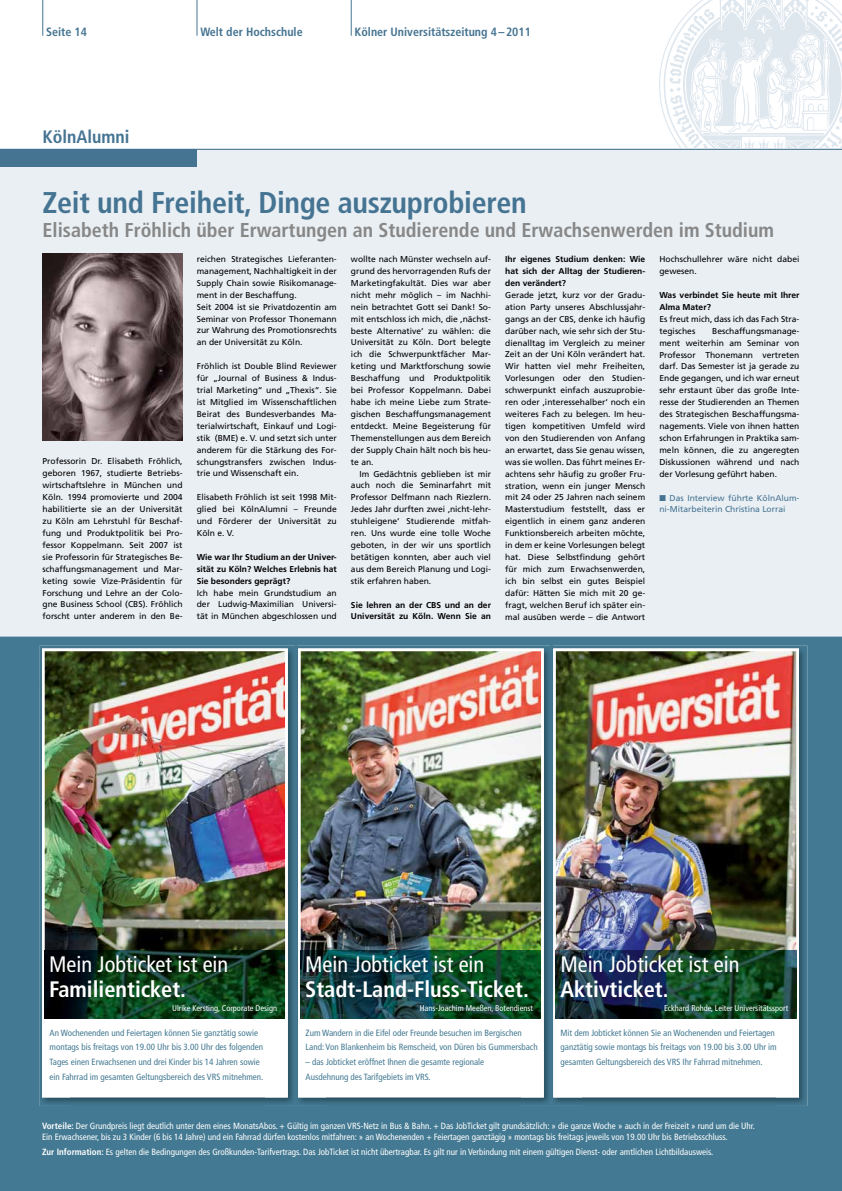
<style>
.page{position:relative;width:842px;height:1191px;background:#fff}
.page>*{position:absolute;margin:0;border:0;box-sizing:border-box;transform-origin:0 0}
.t1{font:700 condensed 30px "Frutiger";letter-spacing:-.01em;color:#457492}
.t2{font:condensed 22.3px "Frutiger LT";color:#fff}
.t3{font:700 condensed 22.3px "Frutiger LT";color:#fff}
.t4{font:700 condensed 20px "Frutiger";color:#868786}
.t5{font:700 condensed 18px "Frutiger";color:#457492}
.t6{font:700 condensed 12px "Frutiger";color:#457492}
.t7{font:condensed 9px/14.9px "Frutiger LT";color:#437992}
.t8{font:condensed 9px/10.8px "Frutiger LT";color:#fff}
.t9{font:8.5px/11.9px "Frutiger";color:#000;text-align:justify}
.t10{font:700 8.5px/11.9px "Frutiger";color:#000;text-align:justify}
.t11{font:8.5px/11.9px "Frutiger";color:#457492}
.t12{font:condensed 8.4px "Frutiger LT";color:#fff}
.s1{font-weight:700}
</style>
<div class="page">
<img style="left:659px;top:0;width:183px;height:149px">
<hr style="left:43px;top:0;width:1px;height:36px;background:#457492">
<hr style="left:197px;top:0;width:1px;height:36px;background:#457492">
<hr style="left:351px;top:0;width:1px;height:36px;background:#457492">
<div style="left:0;top:149px;width:842px;height:1042px;background:#eaeff4"></div>
<div style="left:0;top:149px;width:197px;height:18px;background:#457492"></div>
<hr style="left:0;top:149px;width:842px;height:1px;background:#457492">
<div style="left:0;top:636px;width:842px;height:555px;background:#437992"></div>
<img style="left:39px;top:645px;width:768px;height:35px">
<img style="left:39px;top:680px;width:32px;height:426px">
<img style="left:265px;top:680px;width:62px;height:426px">
<img style="left:71px;top:1097px;width:194px;height:9px">
<svg style="left:42px;top:648px;width:246px;height:449px;background:#e7ebe9"></svg>
<img style="left:45px;top:651px;width:240px;height:299px">
<div style="left:45px;top:1020px;width:240px;height:74px;background:#fff"></div>
<img style="left:45px;top:950px;width:240px;height:68px">
<img style="left:521px;top:680px;width:61px;height:426px">
<img style="left:327px;top:1097px;width:194px;height:9px">
<img style="left:295px;top:645px;width:1px;height:461px">
<svg style="left:298px;top:648px;width:246px;height:449px;fill:#fff"></svg>
<img style="left:301px;top:651px;width:240px;height:299px">
<div style="left:301px;top:1020px;width:240px;height:74px;background:#fff"></div>
<img style="left:301px;top:950px;width:240px;height:68px">
<img style="left:776px;top:680px;width:31px;height:426px">
<img style="left:582px;top:1097px;width:194px;height:9px">
<img style="left:550px;top:645px;width:2px;height:461px">
<svg style="left:553px;top:648px;width:246px;height:449px;fill:#fff"></svg>
<img style="left:556px;top:651px;width:240px;height:299px">
<div style="left:556px;top:1020px;width:240px;height:74px;background:#fff"></div>
<img style="left:556px;top:950px;width:240px;height:68px">
<img style="left:42px;top:253px;width:141px;height:188px">
<h3 class="t6" style="left:46px;top:24px;width:42px">Seite 14</h3>
<h3 class="t6" style="left:200px;top:24px;width:104px">Welt der Hochschule</h3>
<h3 class="t6" style="left:355px;top:24px;width:178px">Kölner Universitätszeitung 4–2011</h3>
<h3 class="t5" style="left:43px;top:126px;width:89px">KölnAlumni</h3>
<h1 class="t1" style="left:43px;top:185px;width:486px">Zeit und Freiheit, Dinge auszuprobieren</h1>
<h3 class="t4" style="left:43px;top:218px;width:733px">Elisabeth Fröhlich über Erwartungen an Studierende und Erwachsenwerden im Studium</h3>
<p class="t9" style="left:197px;top:253px;width:142px;text-align:left">reichen Strategisches Lieferanten&shy;management, Nachhaltigkeit in der<br>Supply Chain sowie Risikomanage&shy;ment in der Beschaffung.<br>Seit 2004 ist sie Privatdozentin am<br>Seminar von Professor Thonemann zur Wahrung des Promotionsrechts an der Universität zu Köln.</p>
<p class="t9" style="left:197px;top:360px;width:142px">Fröhlich ist Double Blind Reviewer für „Journal of Business &amp; Indus&shy;trial Marketing“ und „Thexis“. Sie ist Mitglied im Wissenschaftlichen Beirat des Bundesverbandes Ma&shy;terialwirtschaft, Einkauf und Logi&shy;stik (BME) e. V. und setzt sich unter anderem für die Stärkung des For&shy;schungstransfers zwischen Indus&shy;trie und Wissenschaft ein.</p>
<p class="t9" style="left:197px;top:491px;width:142px">Elisabeth Fröhlich ist seit 1998 Mit&shy;glied bei KölnAlumni – Freunde und Förderer der Universität zu Köln e. V.</p>
<p class="t10" style="left:197px;top:551px;width:142px">Wie war Ihr Studium an der Univer&shy;sität zu Köln? Welches Erlebnis hat Sie besonders geprägt?</p>
<p class="t9" style="left:197px;top:586px;width:142px">Ich habe mein Grundstudium an der Ludwig-Maximilian Universi&shy;tät in München abgeschlossen und</p>
<p class="t9" style="left:351px;top:253px;width:142px">wollte nach Münster wechseln auf&shy;grund des hervorragenden Rufs der Marketingfakultät. Dies war aber nicht mehr möglich – im Nachhi&shy;nein betrachtet Gott sei Dank! So&shy;mit entschloss ich mich, die ‚nächst&shy;beste Alternative‘ zu wählen: die Universität zu Köln. Dort belegte ich die Schwerpunktfächer Mar&shy;keting und Marktforschung sowie Beschaffung und Produktpolitik bei Professor Koppelmann. Dabei habe ich meine Liebe zum Strate&shy;gischen Beschaffungsmanagement entdeckt. Meine Begeisterung für Themenstellungen aus dem Bereich der Supply Chain hält noch bis heu&shy;te an.</p>
<p class="t9" style="left:351px;top:467px;width:142px;text-indent:8px">Im Gedächtnis geblieben ist mir auch noch die Seminarfahrt mit Professor Delfmann nach Riezlern.<br>Jedes Jahr durften zwei ‚nicht-lehr&shy;stuhleigene‘ Studierende mitfah&shy;ren. Uns wurde eine tolle Woche geboten, in der wir uns sportlich betätigen konnten, aber auch viel aus dem Bereich Planung und Logi&shy;stik erfahren haben.</p>
<p class="t10" style="left:351px;top:598px;width:142px">Sie lehren an der CBS und an der<br>Universität zu Köln. Wenn Sie an</p>
<p class="t10" style="left:505px;top:253px;width:142px">Ihr eigenes Studium denken: Wie hat sich der Alltag der Studieren&shy;den verändert?</p>
<p class="t9" style="left:505px;top:289px;width:142px">Gerade jetzt, kurz vor der Gradu&shy;ation Party unseres Abschlussjahr&shy;gangs an der CBS, denke ich häufig darüber nach, wie sehr sich der Stu&shy;dienalltag im Vergleich zu meiner Zeit an der Uni Köln verändert hat.<br>Wir hatten viel mehr Freiheiten, Vorlesungen oder den Studien&shy;schwerpunkt einfach auszuprobie&shy;ren oder ‚interessehalber‘ noch ein weiteres Fach zu belegen. Im heu&shy;tigen kompetitiven Umfeld wird von den Studierenden von Anfang an erwartet, dass Sie genau wissen, was sie wollen. Das führt meines Er&shy;achtens sehr häufig zu großer Fru&shy;stration, wenn ein junger Mensch mit 24 oder 25 Jahren nach seinem Masterstudium feststellt, dass er eigentlich in einem ganz anderen Funktionsbereich arbeiten möchte, in dem er keine Vorlesungen belegt hat. Diese Selbstfindung gehört für mich zum Erwachsenwerden, ich bin selbst ein gutes Beispiel dafür: Hätten Sie mich mit 20 ge&shy;fragt, welchen Beruf ich später ein&shy;mal ausüben werde – die Antwort</p>
<p class="t9" style="left:659px;top:253px;width:142px">Hochschullehrer wäre nicht dabei gewesen.</p>
<p class="t10" style="left:659px;top:289px;width:142px">Was verbindet Sie heute mit Ihrer<br>Alma Mater?</p>
<p class="t9" style="left:659px;top:313px;width:142px">Es freut mich, dass ich das Fach Stra&shy;tegisches</p>
<p class="t9" style="left:659px;top:325px;width:142px;text-indent:53px">Beschaffungsmanage&shy;ment weiterhin am Seminar von Professor Thonemann vertreten darf. Das Semester ist ja gerade zu Ende gegangen, und ich war erneut sehr erstaunt über das große Inte&shy;resse der Studierenden an Themen des Strategischen Beschaffungsma&shy;nagements. Viele von ihnen hatten schon Erfahrungen in Praktika sam&shy;meln können, die zu angeregten Diskussionen während und nach der Vorlesung geführt haben.</p>
<p class="t11" style="left:659px;top:491px;width:142px">■ Das Interview führte KölnAlum&shy;ni-Mitarbeiterin Christina Lorrai</p>
<p class="t9" style="left:43px;top:455px;width:142px">Professorin Dr. Elisabeth Fröhlich, geboren 1967, studierte Betriebs&shy;wirtschaftslehre in München und Köln. 1994 promovierte und 2004 habilitierte sie an der Universität zu Köln am Lehrstuhl für Beschaf&shy;fung und Produktpolitik bei Pro&shy;fessor Koppelmann. Seit 2007 ist sie Professorin für Strategisches Be&shy;schaffungsmanagement und Mar&shy;keting sowie Vize-Präsidentin für Forschung und Lehre an der Colo&shy;gne Business School (CBS). Fröhlich forscht unter anderem in den Be-</p>
<h2 class="t2" style="left:49px;top:951px;width:181px">Mein Jobticket ist ein</h2>
<h2 class="t3" style="left:49px;top:975px;width:138px">Familienticket.</h2>
<p class="t12" style="left:172px;top:1003px;width:106px">Ulrike Kersting, Corporate Design</p>
<p class="t7" style="left:50px;top:1025px;width:215px">An Wochenenden und Feiertagen können Sie ganztätig sowie montags bis freitags von 19.00 Uhr bis 3.00 Uhr des folgenden Tages einen Erwachsenen und drei Kinder bis 14 Jahren sowie ein Fahrrad im gesamten Geltungsbereich des VRS mitnehmen.</p>
<h2 class="t2" style="left:305px;top:951px;width:181px">Mein Jobticket ist ein</h2>
<h2 class="t3" style="left:305px;top:975px;width:225px">Stadt-Land-Fluss-Ticket.</h2>
<p class="t12" style="left:420px;top:1003px;width:115px">Hans-Joachim Meeßen, Botendienst</p>
<p class="t7" style="left:305px;top:1025px;width:234px">Zum Wandern in die Eifel oder Freunde besuchen im Bergischen<br>Land: Von Blankenheim bis Remscheid, von Düren bis Gummersbach</p>
<p class="t7" style="left:305px;top:1054px;width:180px">– das Jobticket eröffnet Ihnen die gesamte regionale<br>Ausdehnung des Tarifgebiets im VRS.</p>
<h2 class="t2" style="left:560px;top:951px;width:181px">Mein Jobticket ist ein</h2>
<h2 class="t3" style="left:560px;top:975px;width:110px">Aktivticket.</h2>
<p class="t12" style="left:664px;top:1003px;width:126px">Eckhard Rohde, Leiter Universitätssport</p>
<p class="t7" style="left:561px;top:1025px;width:218px">Mit dem Jobticket können Sie an Wochenenden und Feiertagen ganztätig sowie montags bis freitags von 19.00 bis 3.00 Uhr im gesamten Geltungsbereich des VRS Ihr Fahrrad mitnehmen.</p>
<p class="t8" style="left:42px;top:1120px;width:714px"><span class="s1">Vorteile:</span> Der Grundpreis liegt deutlich unter dem eines MonatsAbos. + Gültig im ganzen VRS-Netz in Bus &amp; Bahn. + Das JobTicket gilt grundsätzlich: » die ganze Woche » auch in der Freizeit » rund um die Uhr.<br>Ein Erwachsener, bis zu 3 Kinder (6 bis 14 Jahre) und ein Fahrrad dürfen kostenlos mitfahren: » an Wochenenden + Feiertagen ganztägig » montags bis freitags jeweils von 19.00 Uhr bis Betriebsschluss.</p>
<p class="t8" style="left:42px;top:1146px;width:673px"><span class="s1">Zur Information:</span> Es gelten die Bedingungen des Großkunden-Tarifvertrags. Das JobTicket ist nicht übertragbar. Es gilt nur in Verbindung mit einem gültigen Dienst- oder amtlichen Lichtbildausweis.</p>
</div>
